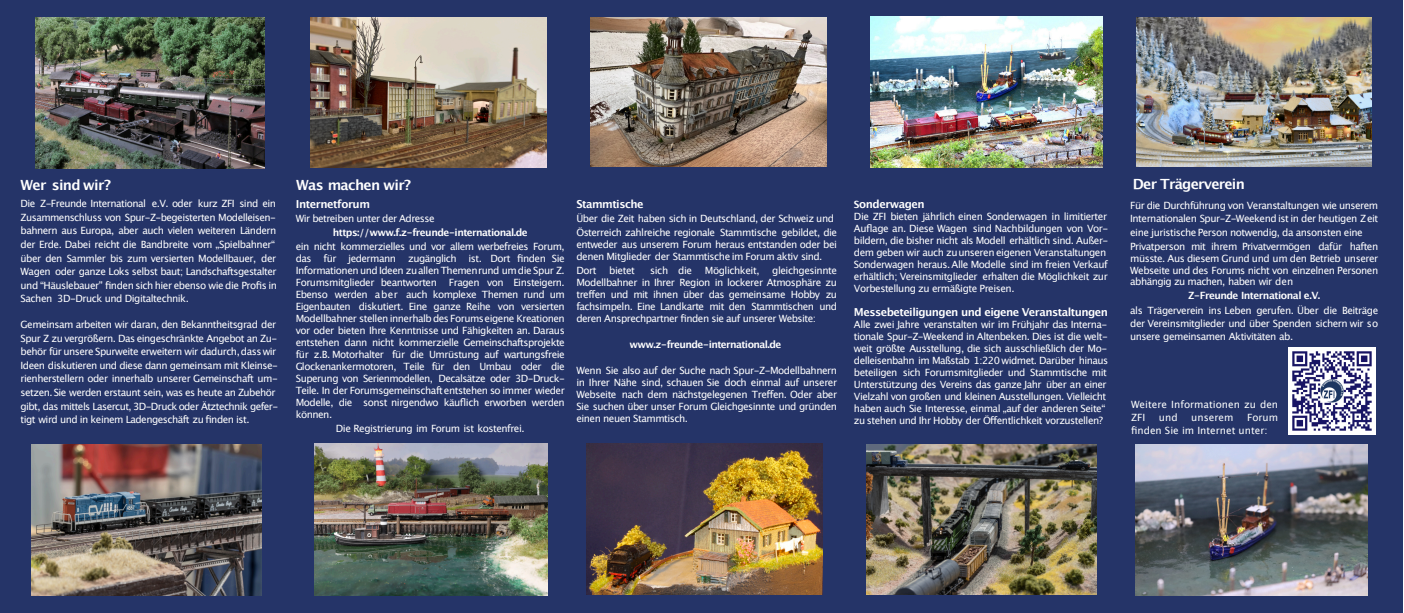
<style>
.page{position:relative;width:1404px;height:613px;background:#fff}
.page>*{position:absolute;margin:0;border:0;box-sizing:border-box;transform-origin:0 0}
.t1{font:700 14px "Lucida Grande";letter-spacing:-.045em;color:#fff}
.t2{font:700 11px "Lucida Grande";letter-spacing:-.045em;color:#fff}
.t3{font:10px/12px "Lucida Grande";letter-spacing:-.05em;color:#fff}
.t4{font:700 10px "Lucida Grande";letter-spacing:-.055em;color:#fff}
.t5{font:10px/12.7px "Lucida Grande";color:#fbfdfd}
.s1{font-size:10px}
</style>
<div class="page">
<div style="left:1px;top:0;width:1402px;height:612px;background:#253468"></div>
<img style="left:1288px;top:347px;width:87px;height:87px">
<img style="left:1136px;top:17px;width:235px;height:150px">
<img style="left:870px;top:17px;width:232px;height:150px">
<img style="left:1135px;top:444px;width:232px;height:150px">
<img style="left:35px;top:17px;width:230px;height:151px">
<img style="left:311px;top:17px;width:236px;height:151px">
<img style="left:587px;top:443px;width:235px;height:151px">
<img style="left:314px;top:443px;width:233px;height:152px">
<img style="left:590px;top:17px;width:237px;height:149px">
<img style="left:31px;top:444px;width:230px;height:151px">
<img style="left:866px;top:444px;width:230px;height:150px">
<h1 class="t1" style="left:21px;top:179px;width:92px">Wer sind wir?</h1>
<p class="t3" style="left:21px;top:197px;width:258px;line-height:13.6px">Die Z-Freunde International e.V. oder kurz ZFI sind ein Zusammenschluss von Spur-Z-begeisterten Modelleisen&shy;bahnern aus Europa, aber auch vielen weiteren Ländern der Erde. Dabei reicht die Bandbreite vom „Spielbahner“ über den Sammler bis zum versierten Modellbauer, der Wagen oder ganze Loks selbst baut; Landschaftsgestalter und “Häuslebauer” finden sich hier ebenso wie die Profis in Sachen 3D-Druck und Digitaltechnik.</p>
<p class="t3" style="left:21px;top:318px;width:259px;line-height:13.6px">Gemeinsam arbeiten wir daran, den Bekanntheitsgrad der Spur Z zu vergrößern. Das eingeschränkte Angebot an Zu&shy;behör für unsere Spurweite erweitern wir dadurch, dass wir Ideen diskutieren und diese dann gemeinsam mit Kleinse&shy;rienherstellern oder innerhalb unserer Gemeinschaft um&shy;setzen. Sie werden erstaunt sein, was es heute an Zubehör gibt, das mittels Lasercut, 3D-Druck oder Ätztechnik gefer&shy;tigt wird und in keinem Ladengeschäft zu finden ist.</p>
<h1 class="t1" style="left:296px;top:178px;width:117px">Was machen wir?</h1>
<p class="t2" style="left:296px;top:199px;width:76px">Internetforum</p>
<p class="t3" style="left:296px;top:213px;width:140px">Wir betreiben unter der Adresse</p>
<p class="t4" style="left:333px;top:228px;width:196px">https://www.f.z-freunde-international.de</p>
<p class="t3" style="left:296px;top:241px;width:270px;text-align:justify">ein nicht kommerzielles und vor allem werbefreies Forum, das für jedermann zugänglich ist. Dort finden Sie Informationen und Ideen zu allen Themen rund um die Spur Z.<br>Forumsmitglieder beantworten Fragen von Einsteigern.<br>Ebenso werden aber auch komplexe Themen rund um Eigenbauten diskutiert. Eine ganze Reihe von versierten Modellbahner stellen innerhalb des Forums eigene Kreationen vor oder bieten Ihre Kenntnisse und Fähigkeiten an. Daraus entstehen dann nicht kommerzielle Gemeinschaftsprojekte für z.B. Motorhalter für die Umrüstung auf wartungsfreie Glockenankermotoren, Teile für den Umbau oder die Superung von Serienmodellen, Decalsätze oder 3D-Druck-Teile. In der Forumsgemeinschaft entstehen so immer wieder Modelle, die sonst nirgendwo käuflich erworben werden können.</p>
<p class="t3" style="left:336px;top:423px;width:190px">Die Registrierung im Forum ist kostenfrei.</p>
<p class="t2" style="left:576px;top:199px;width:69px">Stammtische</p>
<p class="t3" style="left:576px;top:212px;width:262px;line-height:14px">Über die Zeit haben sich in Deutschland, der Schweiz und<br>Österreich zahlreiche regionale Stammtische gebildet, die</p>
<p class="t3" style="left:576px;top:239px;width:262px">entweder aus unserem Forum heraus entstanden oder bei denen Mitglieder der Stammtische im Forum aktiv sind.</p>
<p class="t3" style="left:576px;top:265px;width:22px">Dort</p>
<p class="t3" style="left:609px;top:265px;width:27px">bietet</p>
<p class="t3" style="left:650px;top:265px;width:43px">sich die</p>
<p class="t3" style="left:705px;top:265px;width:56px">Möglichkeit,</p>
<p class="t3" style="left:576px;top:265px;width:262px;text-align:justify;text-indent:196px">gleichgesinnte Modellbahner in Ihrer Region in lockerer Atmosphäre zu treffen und mit ihnen über das gemeinsame Hobby zu fachsimpeln. Eine Landkarte mit den Stammtischen und deren Ansprechpartner finden sie auf unserer Website:</p>
<p class="t4" style="left:629px;top:340px;width:153px">www.z-freunde-international.de</p>
<p class="t3" style="left:576px;top:365px;width:262px;text-align:justify">Wenn Sie also auf der Suche nach Spur-Z-Modellbahnern in Ihrer Nähe sind, schauen Sie doch einmal auf unserer Webseite nach dem nächstgelegenen Treffen. Oder aber Sie suchen über unser Forum Gleichgesinnte und gründen einen neuen Stammtisch.</p>
<p class="t2" style="left:854px;top:199px;width:72px"><span class="s1">S</span>onderwagen</p>
<p class="t3" style="left:854px;top:211px;width:256px">Die ZFI bieten jährlich einen Sonderwagen in limitierter Auflage an. Diese Wagen sind Nachbildungen von Vor&shy;bildern, die bisher nicht als Modell erhältlich sind. Außer&shy;dem geben wir auch zu unseren eigenen Veranstaltungen Sonderwagen heraus. Alle Modelle sind im freien Verkauf erhältlich; Vereinsmitglieder erhalten die Möglichkeit zur Vorbestellung zu ermäßigte Preisen.</p>
<p class="t2" style="left:854px;top:307px;width:255px">Messebeteiligungen und eigene Veranstaltungen</p>
<p class="t3" style="left:854px;top:319px;width:256px">Alle zwei Jahre veranstalten wir im Frühjahr das Interna&shy;tionale Spur-Z-Weekend in Altenbeken. Dies ist die welt&shy;weit größte Ausstellung, die sich ausschließlich der Mo&shy;delleisenbahn im Maßstab 1:220 widmet. Darüber hinaus beteiligen sich Forumsmitglieder und Stammtische mit Unterstützung des Vereins das ganze Jahr über an einer Vielzahl von großen und kleinen Ausstellungen. Vielleicht haben auch Sie Interesse, einmal „auf der anderen Seite“ zu stehen und Ihr Hobby der Öffentlichkeit vorzustellen?</p>
<h1 class="t1" style="left:1132px;top:178px;width:113px">Der Trägerverein</h1>
<p class="t3" style="left:1130px;top:199px;width:249px;line-height:13.8px">Für die Durchführung von Veranstaltungen wie unserem Internationalen Spur-Z-Weekend ist in der heutigen Zeit eine juristische Person notwendig, da ansonsten eine Privatperson mit ihrem Privatvermögen dafür haften</p>
<p class="t3" style="left:1130px;top:253px;width:249px;text-align:justify">müsste. Aus diesem Grund und um den Betrieb unserer Webseite und des Forums nicht von einzelnen Personen abhängig zu machen, haben wir den</p>
<p class="t4" style="left:1187px;top:291px;width:134px">Z-Freunde International e.V.</p>
<p class="t3" style="left:1130px;top:304px;width:249px;line-height:12.8px;text-align:justify">als Trägerverein ins Leben gerufen. Über die Beiträge der Vereinsmitglieder und über Spenden sichern wir so unsere gemeinsamen Aktivitäten ab.</p>
<p class="t5" style="left:1131px;top:399px;width:149px">Weitere Informationen zu den<br>ZFI</p>
<p class="t5" style="left:1158px;top:411px;width:20px">und</p>
<p class="t5" style="left:1191px;top:411px;width:44px">unserem</p>
<p class="t5" style="left:1131px;top:411px;width:149px;text-indent:116px">Forum finden Sie im Internet unter:</p>
</div>
